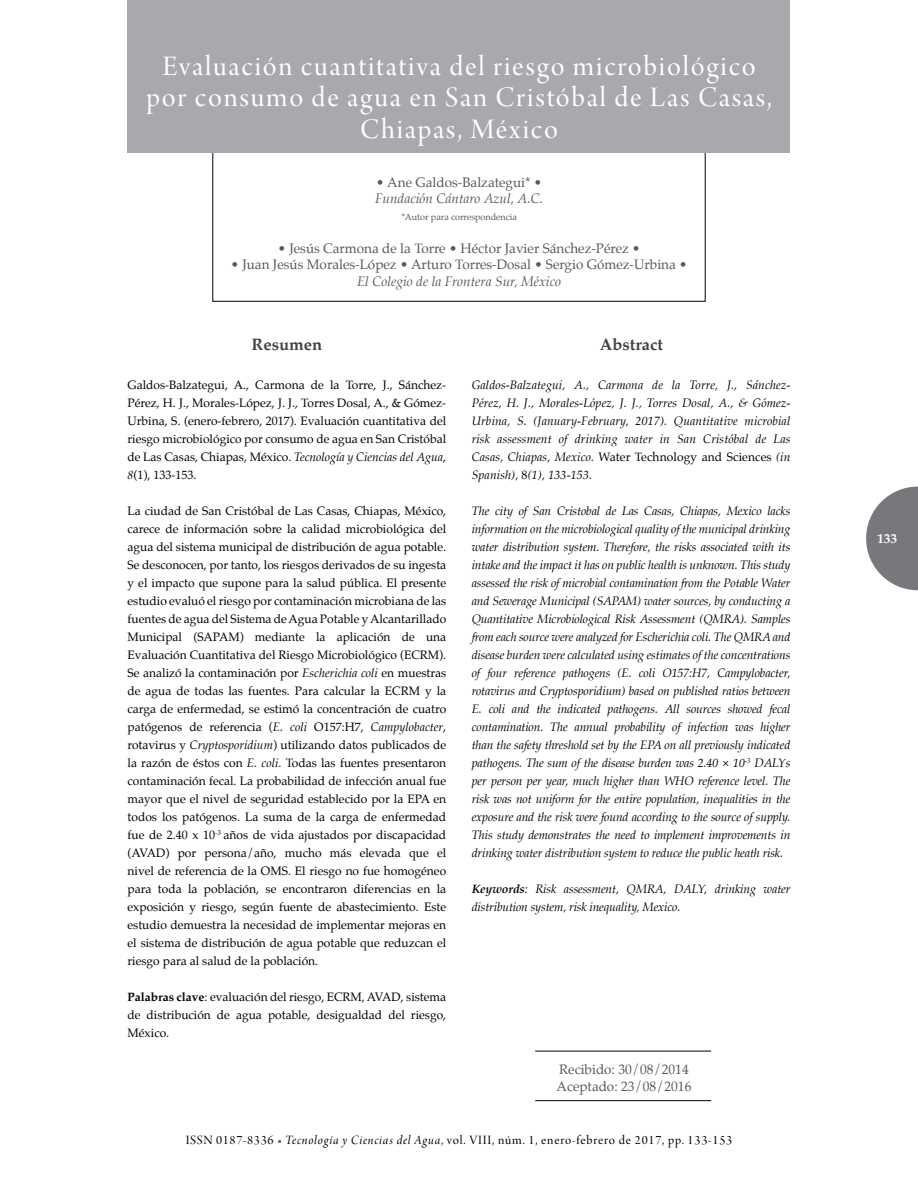
<style>
.page{position:relative;width:918px;height:1188px;background:#fff}
.page>*{position:absolute;margin:0;border:0;box-sizing:border-box;transform-origin:0 0}
.t1{font:30px/31.5px "Arno Pro Display";letter-spacing:.06em;color:#fff;text-align:center}
.t2{font:700 16.5px "Palatino";color:#414042}
.t3{font:13.5px/16.5px "Palatino";color:#58595b}
.t4{font:13.5px "Arno Pro Display";letter-spacing:.055em;color:#000}
.t5{font:italic 13.5px "Palatino";color:#58595b}
.t6{font:700 13.5px "Palatino";color:#fff}
.t7{font:12px/18px "Palatino";color:#000;text-align:justify}
.t8{font:italic 12px/18px "Palatino";letter-spacing:-.01em;color:#000;text-align:justify}
.t9{font:9px "Palatino";color:#58595b}
.s1{font-style:italic}
.s2{font-weight:700}
.s3{font-style:normal}
.s4{font-family:"Arno Pro";color:#58595b}
.s5{font-family:"Arno Pro Italic Display"}
</style>
<div class="page">
<svg style="left:866px;top:487px;width:52px;height:103px"></svg>
<div style="left:128px;top:0;width:662px;height:153px;background:#a7a9ac"></div>
<hr style="left:535px;top:1051px;width:176px;height:1px;background:#000">
<hr style="left:535px;top:1100px;width:176px;height:1px;background:#000">
<h1 class="t1" style="left:146px;top:52px;width:627px">Evaluación cuantitativa del riesgo microbiológico por consumo de agua en San Cristóbal de Las Casas,<br>Chiapas, México</h1>
<p class="t3" style="left:376px;top:174px;width:167px">• Ane Galdos-Balzategui* •</p>
<p class="t5" style="left:375px;top:187px;width:170px">Fundación Cántaro Azul, A.C.</p>
<p class="t9" style="left:401px;top:209px;width:117px">*Autor para correspondencia</p>
<p class="t3" style="left:278px;top:240px;width:364px">• Jesús Carmona de la Torre • Héctor Javier Sánchez-Pérez •</p>
<p class="t3" style="left:231px;top:256px;width:458px">• Juan Jesús Morales-López • Arturo Torres-Dosal • Sergio Gómez-Urbina •</p>
<p class="t5" style="left:357px;top:270px;width:206px">El Colegio de la Frontera Sur, México</p>
<h2 class="t2" style="left:252px;top:330px;width:72px">Resumen</h2>
<h2 class="t2" style="left:600px;top:330px;width:65px">Abstract</h2>
<p class="t7" style="left:128px;top:375px;width:320px">Galdos-Balzategui, A., Carmona de la Torre, J., Sánchez-Pérez, H. J., Morales-López, J. J., Torres Dosal, A., &amp; Gómez-Urbina, S. (enero-febrero, 2017). Evaluación cuantitativa del riesgo microbiológico por consumo de agua en San Cristóbal de Las Casas, Chiapas, México. <span class="s1">Tecnología y Ciencias del Agua</span>, <span class="s1">8</span>(1), 133-153.</p>
<p class="t7" style="left:128px;top:501px;width:320px">La ciudad de San Cristóbal de Las Casas, Chiapas, México, carece de información sobre la calidad microbiológica del agua del sistema municipal de distribución de agua potable.<br>Se desconocen, por tanto, los riesgos derivados de su ingesta y el impacto que supone para la salud pública. El presente estudio evaluó el riesgo por contaminación microbiana de las fuentes de agua del Sistema de Agua Potable y Alcantarillado Municipal (SAPAM) mediante la aplicación de una Evaluación Cuantitativa del Riesgo Microbiológico (ECRM).<br>Se analizó la contaminación por <span class="s1">Escherichia coli</span> en muestras de agua de todas las fuentes. Para calcular la ECRM y la carga de enfermedad, se estimó la concentración de cuatro patógenos de referencia (<span class="s1">E. coli</span> O157:H7, <span class="s1">Campylobacter</span>, rotavirus y <span class="s1">Cryptosporidium</span>) utilizando datos publicados de la razón de éstos con <span class="s1">E. coli</span>. Todas las fuentes presentaron contaminación fecal. La probabilidad de infección anual fue mayor que el nivel de seguridad establecido por la EPA en todos los patógenos. La suma de la carga de enfermedad fue de 2.40 x 10<sup>-3</sup> años de vida ajustados por discapacidad (AVAD) por persona/año, mucho más elevada que el nivel de referencia de la OMS. El riesgo no fue homogéneo para toda la población, se encontraron diferencias en la exposición y riesgo, según fuente de abastecimiento. Este estudio demuestra la necesidad de implementar mejoras en el sistema de distribución de agua potable que reduzcan el riesgo para al salud de la población.</p>
<p class="t7" style="left:128px;top:987px;width:320px"><span class="s2">Palabras clave</span>: evaluación del riesgo, ECRM, AVAD, sistema de distribución de agua potable, desigualdad del riesgo, México.</p>
<p class="t8" style="left:472px;top:375px;width:320px">Galdos-Balzategui, A., Carmona de la Torre, J., Sánchez-Pérez, H. J., Morales-López, J. J., Torres Dosal, A., &amp; Gómez-Urbina, S. (January-February, 2017). Quantitative microbial risk assessment of drinking water in San Cristóbal de Las Casas, Chiapas, Mexico. <span class="s3">Water Technology and Sciences</span> (in Spanish), <span class="s3">8</span>(1), 133-153.</p>
<p class="t8" style="left:472px;top:501px;width:320px">The city of San Cristobal de Las Casas, Chiapas, Mexico lacks information on the microbiological quality of the municipal drinking water distribution system. Therefore, the risks associated with its intake and the impact it has on public health is unknown. This study assessed the risk of microbial contamination from the Potable Water and Sewerage Municipal (SAPAM) water sources, by conducting a Quantitative Microbiological Risk Assessment (QMRA). Samples from each source were analyzed for Escherichia coli. The QMRA and disease burden were calculated using estimates of the concentrations of four reference pathogens (E. coli O157:H7, Campylobacter, rotavirus and Cryptosporidium) based on published ratios between E. coli and the indicated pathogens. All sources showed fecal contamination. The annual probability of infection was higher than the safety threshold set by the EPA on all previously indicated pathogens. The sum of the disease burden was 2.40 × 10<sup>-3</sup> DALYs per person per year, much higher than WHO reference level. The risk was not uniform for the entire population, inequalities in the exposure and the risk were found according to the source of supply.<br>This study demonstrates the need to implement improvements in drinking water distribution system to reduce the public heath risk.</p>
<p class="t8" style="left:472px;top:879px;width:320px"><span class="s2">Keywords</span>: Risk assessment, QMRA, DALY, drinking water distribution system, risk inequality, Mexico.</p>
<p class="t3" style="left:557px;top:1061px;width:136px">Recibido: 30/08/2014<br>Aceptado: 23/08/2016</p>
<p class="t4" style="left:186px;top:1133px;width:548px">ISSN 0187-8336 <span class="s4">•</span> <span class="s5">Tecnología y Ciencias del Agua</span>, vol. VIII, núm. 1, enero-febrero de 2017, pp. 133-153</p>
<p class="t6" style="left:877px;top:526px;width:22px">133</p>
</div>
